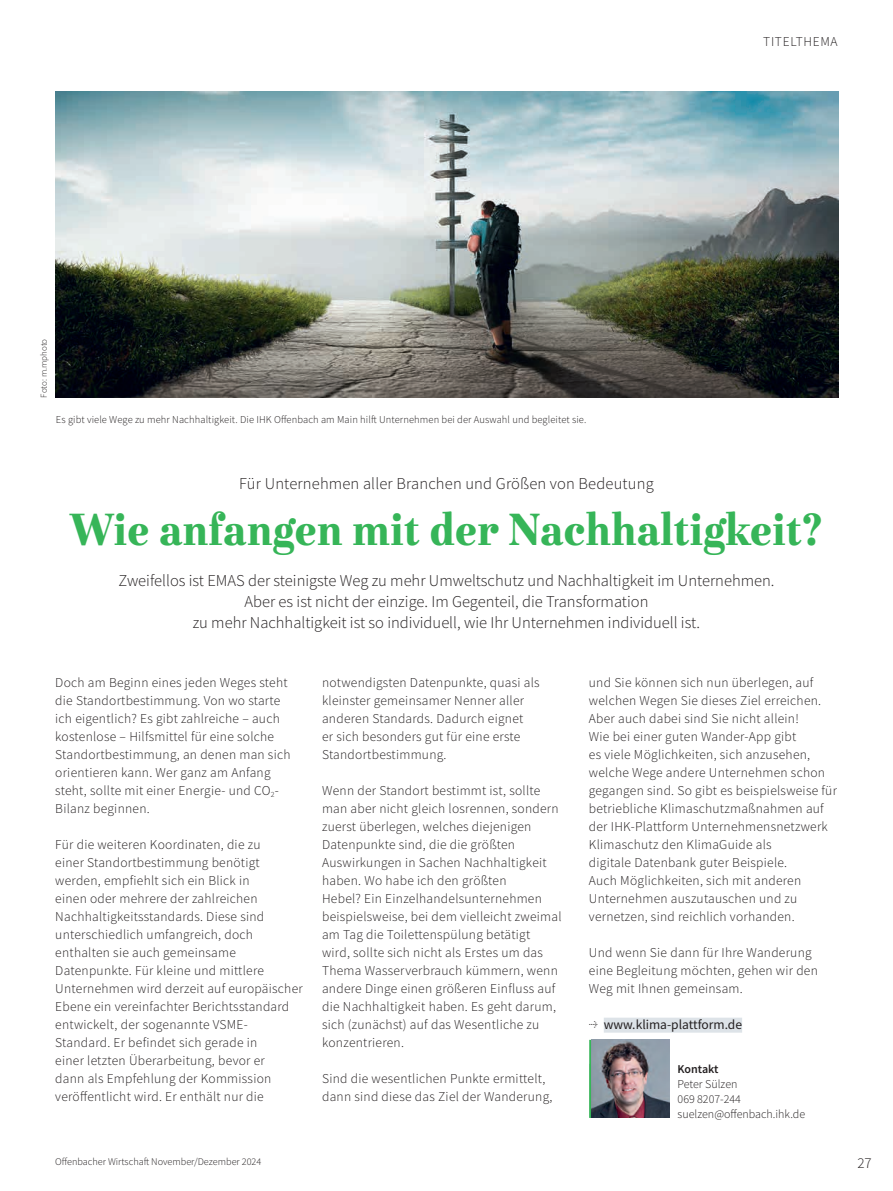
<style>
.page{position:relative;width:893px;height:1191px;background:#fff}
.page>*{position:absolute;margin:0;border:0;box-sizing:border-box;transform-origin:0 0}
.t1{font:900 45px "Urge Text";letter-spacing:.01em;color:#36b558}
.t2{font:300 16.5px/21px "Source Sans Pro";color:#231f20;text-align:center}
.t3{font:300 15px "Source Sans Pro";color:#231f20}
.t4{font:300 13.5px/18px "Source Sans Pro";letter-spacing:.02em;color:#231f20}
.t5{font:13.5px "Source Sans Pro";color:#231f20}
.t6{font:300 13.5px "Source Sans Pro";letter-spacing:.05em;color:#231f20}
.t7{font:300 12px/15px "Source Sans Pro";color:#231f20}
.t8{font:600 12px "Source Sans Pro";letter-spacing:-.005em;color:#231f20}
.t9{font:300 10.5px "Source Sans Pro";letter-spacing:.01em;color:#231f20}
.t10{font:300 10.2px "Source Sans Pro";color:#231f20}
.t11{font:300 9px "Source Sans Pro";letter-spacing:-.01em;color:#231f20}
</style>
<div class="page">
<div style="left:604px;top:1017px;width:138px;height:15px;background:#dde3e8"></div>
<img style="left:55px;top:91px;width:783px;height:306px">
<img style="left:591px;top:1039px;width:78px;height:78px">
<hr style="left:589px;top:1039px;width:2px;height:78px;background:#36b558">
<p class="t6" style="left:763px;top:33px;width:76px">TITELTHEMA</p>
<p class="t11" style="left:38px;top:397px;width:60px;rotate:-90deg">Foto: m.mphoto</p>
<p class="t9" style="left:56px;top:413px;width:532px">Es gibt viele Wege zu mehr Nachhaltigkeit. Die IHK Offenbach am Main hilft Unternehmen bei der Auswahl und begleitet sie.</p>
<p class="t2" style="left:239px;top:473px;width:416px">Für Unternehmen aller Branchen und Größen von Bedeutung</p>
<h1 class="t1" style="left:71px;top:502px;width:753px">Wie anfangen mit der Nachhaltigkeit?</h1>
<p class="t2" style="left:118px;top:569px;width:658px">Zweifellos ist EMAS der steinigste Weg zu mehr Umweltschutz und Nachhaltigkeit im Unternehmen.<br>Aber es ist nicht der einzige. Im Gegenteil, die Transformation<br>zu mehr Nachhaltigkeit ist so individuell, wie Ihr Unternehmen individuell ist.</p>
<p class="t4" style="left:55px;top:673px;width:237px">Doch am Beginn eines jeden Weges steht die Standortbestimmung. Von wo starte ich eigentlich? Es gibt zahlreiche – auch kostenlose – Hilfsmittel für eine solche Standortbestimmung, an denen man sich orientieren kann. Wer ganz am Anfang steht, sollte mit einer Energie- und CO<sub>2</sub>- Bilanz beginnen.</p>
<p class="t4" style="left:55px;top:835px;width:249px">Für die weiteren Koordinaten, die zu<br>einer Standortbestimmung benötigt werden, empfiehlt sich ein Blick in<br>einen oder mehrere der zahlreichen Nachhaltigkeitsstandards. Diese sind unterschiedlich umfangreich, doch enthalten sie auch gemeinsame Datenpunkte. Für kleine und mittlere Unternehmen wird derzeit auf europäischer Ebene ein vereinfachter Berichtsstandard entwickelt, der sogenannte VSME-Standard. Er befindet sich gerade in<br>einer letzten Überarbeitung, bevor er<br>dann als Empfehlung der Kommission veröffentlicht wird. Er enthält nur die</p>
<p class="t4" style="left:322px;top:673px;width:219px">notwendigsten Datenpunkte, quasi als kleinster gemeinsamer Nenner aller anderen Standards. Dadurch eignet<br>er sich besonders gut für eine erste Standortbestimmung.</p>
<p class="t4" style="left:322px;top:781px;width:241px">Wenn der Standort bestimmt ist, sollte man aber nicht gleich losrennen, sondern zuerst überlegen, welches diejenigen Datenpunkte sind, die die größten Auswirkungen in Sachen Nachhaltigkeit haben. Wo habe ich den größten<br>Hebel? Ein Einzelhandelsunternehmen beispielsweise, bei dem vielleicht zweimal am Tag die Toilettenspülung betätigt<br>wird, sollte sich nicht als Erstes um das Thema Wasserverbrauch kümmern, wenn andere Dinge einen größeren Einfluss auf die Nachhaltigkeit haben. Es geht darum, sich (zunächst) auf das Wesentliche zu konzentrieren.</p>
<p class="t4" style="left:322px;top:1069px;width:232px">Sind die wesentlichen Punkte ermittelt, dann sind diese das Ziel der Wanderung,</p>
<p class="t10" style="left:55px;top:1155px;width:208px">Offenbacher Wirtschaft November/Dezember 2024</p>
<p class="t4" style="left:589px;top:673px;width:250px">und Sie können sich nun überlegen, auf welchen Wegen Sie dieses Ziel erreichen.<br>Aber auch dabei sind Sie nicht allein!<br>Wie bei einer guten Wander-App gibt<br>es viele Möglichkeiten, sich anzusehen, welche Wege andere Unternehmen schon gegangen sind. So gibt es beispielsweise für betriebliche Klimaschutzmaßnahmen auf der IHK-Plattform Unternehmensnetzwerk Klimaschutz den KlimaGuide als<br>digitale Datenbank guter Beispiele.<br>Auch Möglichkeiten, sich mit anderen Unternehmen auszutauschen und zu vernetzen, sind reichlich vorhanden.</p>
<p class="t4" style="left:589px;top:943px;width:231px">Und wenn Sie dann für Ihre Wanderung eine Begleitung möchten, gehen wir den<br>Weg mit Ihnen gemeinsam.</p>
<p class="t5" style="left:604px;top:1016px;width:140px">www.klima-plattform.de</p>
<p class="t8" style="left:678px;top:1061px;width:42px">Kontakt</p>
<p class="t7" style="left:678px;top:1076px;width:129px">Peter Sülzen<br>069 8207-244 suelzen@offenbach.ihk.de</p>
<p class="t3" style="left:857px;top:1154px;width:16px">27</p>
</div>
